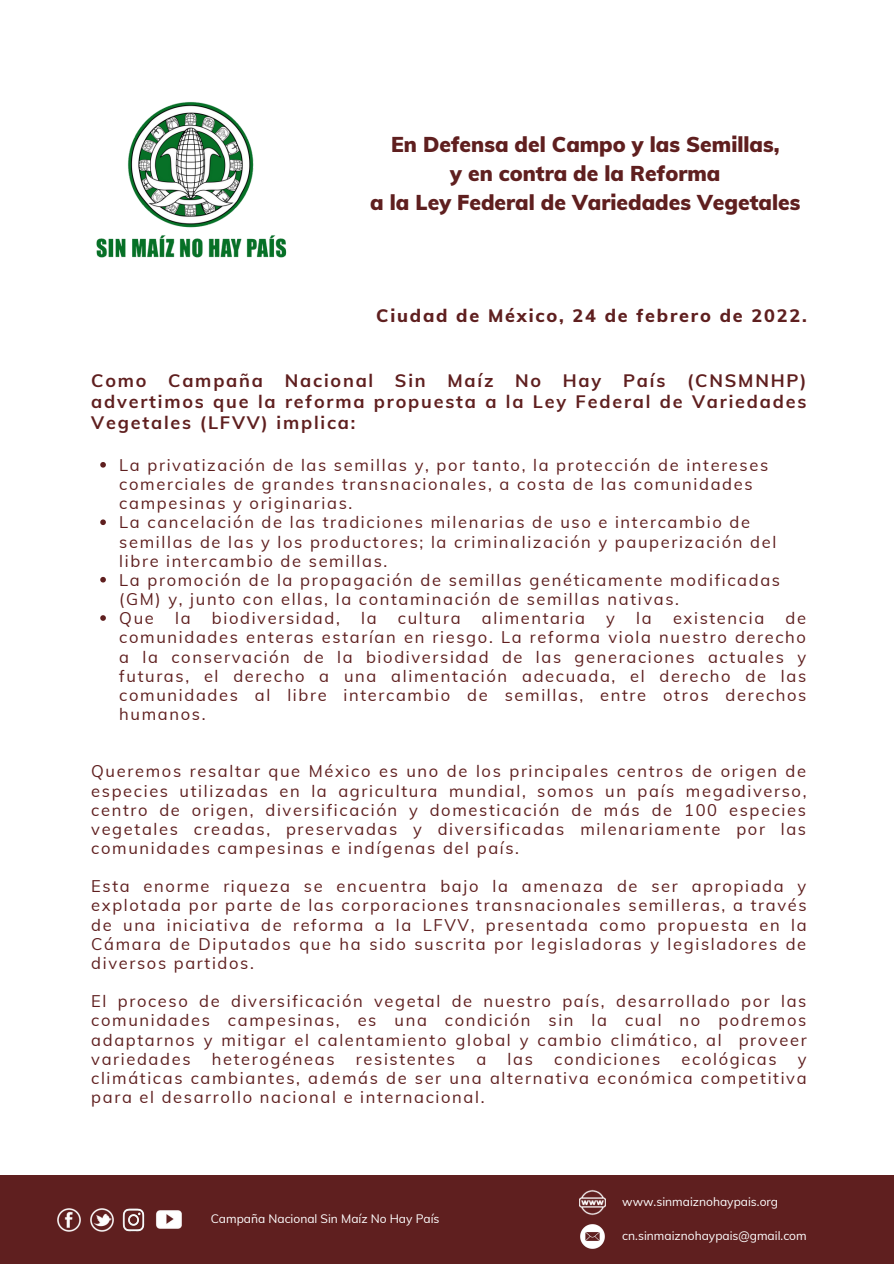
<style>
.page{position:relative;width:894px;height:1264px;background:#fff}
.page>*{position:absolute;margin:0;border:0;box-sizing:border-box;transform-origin:0 0}
.t1{font:900 21px "Muli";color:#5f1f1f}
.t2{font:700 18px/21.5px "Muli";letter-spacing:.1em;color:#5f1f1f;text-align:justify}
.t3{font:800 18px "Muli";letter-spacing:.1em;color:#5f1f1f}
.t4{font:16.5px/19.2px "Muli";letter-spacing:.1em;color:#5f1f1f;text-align:justify}
.t5{font:12px "Muli";color:#fff}
</style>
<div class="page">
<svg style="left:100px;top:462px;width:6px;height:5px"></svg>
<svg style="left:100px;top:519px;width:6px;height:6px"></svg>
<svg style="left:100px;top:577px;width:6px;height:5px"></svg>
<svg style="left:100px;top:615px;width:6px;height:6px"></svg>
<img style="left:96px;top:102px;width:191px;height:155px">
<div style="left:0;top:1175px;width:893px;height:88px;background:#5f1f1f"></div>
<img style="left:58px;top:1208px;width:22px;height:23px">
<img style="left:91px;top:1208px;width:22px;height:23px">
<img style="left:122px;top:1208px;width:23px;height:23px">
<img style="left:156px;top:1210px;width:26px;height:19px">
<img style="left:579px;top:1189px;width:26px;height:26px">
<img style="left:580px;top:1224px;width:25px;height:25px">
<p class="t1" style="left:391px;top:130px;width:390px">En Defensa del Campo y las Semillas,</p>
<p class="t1" style="left:450px;top:160px;width:271px">y en contra de la Reforma</p>
<p class="t1" style="left:370px;top:189px;width:431px">a la Ley Federal de Variedades Vegetales</p>
<p class="t3" style="left:376px;top:304px;width:432px">Ciudad de México, 24 de febrero de 2022.</p>
<p class="t2" style="left:91px;top:369px;width:716px">Como Campaña Nacional Sin Maíz No Hay País (CNSMNHP) advertimos que la reforma propuesta a la Ley Federal de Variedades Vegetales (LFVV) implica:</p>
<p class="t4" style="left:119px;top:455px;width:650px;text-align:left">La privatización de las semillas y, por tanto, la protección de intereses comerciales de grandes transnacionales, a costa de las comunidades campesinas y originarias.</p>
<p class="t4" style="left:119px;top:512px;width:658px;text-align:left">La cancelación de las tradiciones milenarias de uso e intercambio de semillas de las y los productores; la criminalización y pauperización del libre intercambio de semillas.</p>
<p class="t4" style="left:119px;top:570px;width:662px">La promoción de la propagación de semillas genéticamente modificadas (GM) y, junto con ellas, la contaminación de semillas nativas.</p>
<p class="t4" style="left:119px;top:608px;width:36px">Que</p>
<p class="t4" style="left:175px;top:608px;width:17px">la</p>
<p class="t4" style="left:212px;top:608px;width:129px">biodiversidad,</p>
<p class="t4" style="left:361px;top:608px;width:17px">la</p>
<p class="t4" style="left:398px;top:608px;width:64px">cultura</p>
<p class="t4" style="left:482px;top:608px;width:104px">alimentaria</p>
<p class="t4" style="left:606px;top:608px;width:10px">y</p>
<p class="t4" style="left:636px;top:608px;width:17px">la</p>
<p class="t4" style="left:672px;top:608px;width:93px">existencia</p>
<p class="t4" style="left:119px;top:608px;width:688px;text-indent:666px">de comunidades enteras estarían en riesgo. La reforma viola nuestro derecho a la conservación de la biodiversidad de las generaciones actuales y futuras, el derecho a una alimentación adecuada, el derecho de las comunidades al libre intercambio de semillas, entre otros derechos humanos.</p>
<p class="t4" style="left:91px;top:761px;width:716px">Queremos resaltar que México es uno de los principales centros de origen de especies utilizadas en la agricultura mundial, somos un país megadiverso, centro de origen, diversificación y domesticación de más de 100 especies vegetales creadas, preservadas y diversificadas milenariamente por las comunidades campesinas e indígenas del país.</p>
<p class="t4" style="left:91px;top:876px;width:716px">Esta enorme riqueza se encuentra bajo la amenaza de ser apropiada y explotada por parte de las corporaciones transnacionales semilleras, a través de una iniciativa de reforma a la LFVV, presentada como propuesta en la Cámara de Diputados que ha sido suscrita por legisladoras y legisladores de diversos partidos.</p>
<p class="t4" style="left:91px;top:991px;width:716px">El proceso de diversificación vegetal de nuestro país, desarrollado por las comunidades campesinas, es una condición sin la cual no podremos adaptarnos y mitigar el calentamiento global y cambio climático, al proveer variedades</p>
<p class="t4" style="left:212px;top:1048px;width:124px">heterogéneas</p>
<p class="t4" style="left:356px;top:1048px;width:101px">resistentes</p>
<p class="t4" style="left:476px;top:1048px;width:11px">a</p>
<p class="t4" style="left:507px;top:1048px;width:27px">las</p>
<p class="t4" style="left:554px;top:1048px;width:107px">condiciones</p>
<p class="t4" style="left:681px;top:1048px;width:96px">ecológicas</p>
<p class="t4" style="left:91px;top:1048px;width:716px;text-indent:706px">y climáticas cambiantes, además de ser una alternativa económica competitiva para el desarrollo nacional e internacional.</p>
<p class="t5" style="left:211px;top:1211px;width:230px">Campaña Nacional Sin Maíz No Hay País</p>
<p class="t5" style="left:622px;top:1194px;width:157px">www.sinmaiznohaypais.org</p>
<p class="t5" style="left:622px;top:1228px;width:186px">cn.sinmaiznohaypais@gmail.com</p>
</div>
